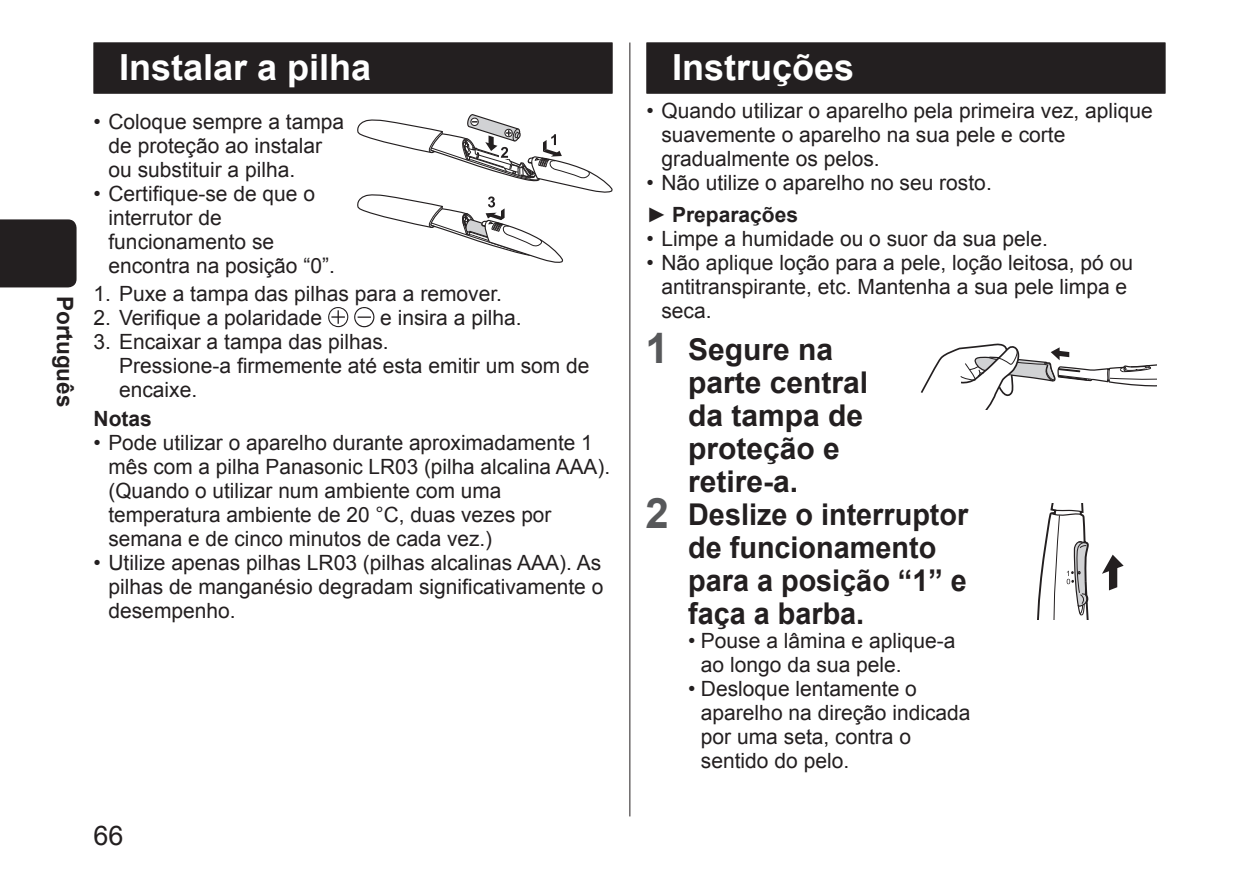
<style>
.page{position:relative;width:1259px;height:893px;background:#fff}
.page>*{position:absolute;margin:0;border:0;box-sizing:border-box;transform-origin:0 0}
.t1{font:700 36px "Arial";color:#fff}
.t2{font:700 30px "Arial";color:#231f20;scale:.96 1}
.t3{font:700 30px "Arial";color:#231f20}
.t4{font:27px "Arial";color:#231f20}
.t5{font:700 22.5px "Arial";color:#231f20}
.t6{font:21px/24px "Arial";color:#231f20}
.t7{font:700 21px "Arial";color:#231f20}
.s1{font-weight:700}
.s2{font-size:42px;color:#57585a}
</style>
<div class="page">
<div style="left:0;top:219px;width:77px;height:68px;background:#231f20"></div>
<hr style="left:629px;top:43px;width:1px;height:773px;background:#231f20">
<div style="left:94px;top:43px;width:518px;height:51px;background:#231f20"></div>
<svg style="left:357px;top:114px;width:255px;height:149px"></svg>
<svg style="left:328px;top:307px;width:20px;height:20px"></svg>
<svg style="left:354px;top:307px;width:20px;height:20px"></svg>
<div style="left:646px;top:43px;width:519px;height:51px;background:#231f20"></div>
<svg style="left:920px;top:343px;width:237px;height:67px"></svg>
<svg style="left:1102px;top:555px;width:21px;height:35px"></svg>
<svg style="left:1037px;top:503px;width:52px;height:117px"></svg>
<p class="t5" style="left:80px;top:296px;width:113px;rotate:90deg">Português</p>
<h1 class="t1" style="left:119px;top:43px;width:254px">Instalar a pilha</h1>
<p class="t6" style="left:108px;top:110px;width:237px;text-indent:-15px">• Coloque sempre a tampa de proteção ao instalar ou substituir a pilha.</p>
<p class="t6" style="left:108px;top:182px;width:228px;text-indent:-15px">• Certifique-se de que o interrutor de funcionamento se encontra na posição “0”.</p>
<p class="t6" style="left:94px;top:282px;width:410px">1. Puxe a tampa das pilhas para a remover.</p>
<p class="t6" style="left:94px;top:306px;width:230px">2. Verifique a polaridade</p>
<p class="t6" style="left:380px;top:306px;width:143px">e insira a pilha.</p>
<p class="t6" style="left:119px;top:330px;width:472px;text-indent:-26px">3. Encaixar a tampa das pilhas.<br>Pressione-a firmemente até esta emitir um som de encaixe.</p>
<p class="t7" style="left:94px;top:405px;width:60px">Notas</p>
<p class="t6" style="left:108px;top:431px;width:503px;text-indent:-15px">• Pode utilizar o aparelho durante aproximadamente 1 mês com a pilha Panasonic LR03 (pilha alcalina AAA). (Quando o utilizar num ambiente com uma temperatura ambiente de 20 °C, duas vezes por semana e de cinco minutos de cada vez.)</p>
<p class="t6" style="left:108px;top:551px;width:496px;text-align:justify;text-indent:-15px">• Utilize apenas pilhas LR03 (pilhas alcalinas AAA). As pilhas de manganésio degradam significativamente o desempenho.</p>
<p class="t4" style="left:94px;top:818px;width:32px">66</p>
<h1 class="t1" style="left:672px;top:43px;width:184px">Instruções</h1>
<p class="t6" style="left:661px;top:98px;width:493px;text-indent:-15px">• Quando utilizar o aparelho pela primeira vez, aplique suavemente o aparelho na sua pele e corte gradualmente os pelos.</p>
<p class="t6" style="left:646px;top:166px;width:347px;line-height:32.4px">• Não utilize o aparelho no seu rosto. ► <span class="s1">Preparações</span></p>
<p class="t6" style="left:646px;top:227px;width:403px">• Limpe a humidade ou o suor da sua pele.</p>
<p class="t6" style="left:661px;top:251px;width:473px;text-indent:-15px">• Não aplique loção para a pele, loção leitosa, pó ou antitranspirante, etc. Mantenha a sua pele limpa e seca.</p>
<h2 class="t3" style="left:645px;top:330px;width:189px"><span class="s2">1</span> Segure na</h2>
<h2 class="t3" style="left:688px;top:363px;width:182px">parte central</h2>
<h2 class="t3" style="left:688px;top:396px;width:177px">da tampa de</h2>
<h2 class="t3" style="left:688px;top:429px;width:153px">proteção e</h2>
<h2 class="t3" style="left:688px;top:462px;width:112px">retire-a.</h2>
<h2 class="t2" style="left:645px;top:495px;width:338px"><span class="s2">2</span> Deslize o interruptor</h2>
<h2 class="t2" style="left:688px;top:528px;width:260px">de funcionamento</h2>
<h2 class="t2" style="left:688px;top:561px;width:292px">para a posição “1” e</h2>
<h2 class="t2" style="left:688px;top:594px;width:185px">faça a barba.</h2>
<p class="t6" style="left:701px;top:629px;width:256px;text-indent:-13px">• Pouse a lâmina e aplique-a ao longo da sua pele.</p>
<p class="t6" style="left:701px;top:677px;width:271px;text-indent:-13px">• Desloque lentamente o aparelho na direção indicada por uma seta, contra o sentido do pelo.</p>
</div>
